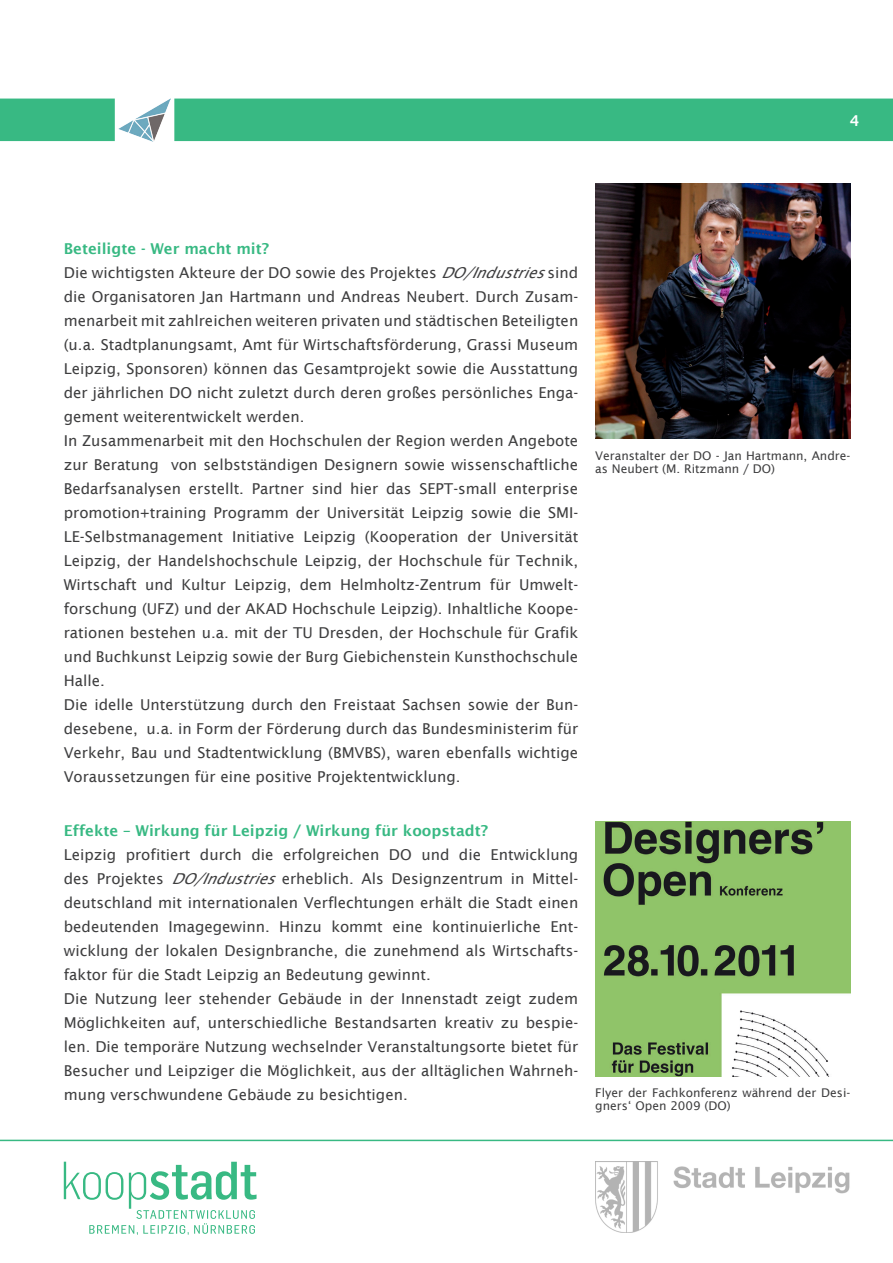
<style>
.page{position:relative;width:893px;height:1263px;background:#fff}
.page>*{position:absolute;margin:0;border:0;box-sizing:border-box;transform-origin:0 0}
.Mengentext{font:15px/24px "Lucida Sans";color:#3e3e3f;text-align:justify}
.B_Überschriften{font:600 15px "Lucida Sans";color:#38b983}
.t1{font:600 15px "Lucida Sans";color:#fff}
.Bildunterschriften{font:12px/13.5px "Lucida Sans";color:#3e3e3f}
.s1{font-style:italic}
</style>
<div class="page">
<hr style="left:0;top:1140px;width:893px;height:1px;background:#38b983">
<svg style="left:64px;top:1162px;width:193px;height:73px"></svg>
<div style="left:0;top:99px;width:893px;height:42px;background:#38b983"></div>
<div style="left:115px;top:88px;width:59px;height:66px;background:#fff"></div>
<img style="left:118px;top:99px;width:52px;height:42px">
<img style="left:595px;top:1162px;width:255px;height:70px">
<img style="left:595px;top:184px;width:255px;height:255px">
<img style="left:595px;top:821px;width:255px;height:255px">
<p class="t1" style="left:850px;top:112px;width:11px">4</p>
<p class="B_Überschriften" style="left:64px;top:240px;width:207px">Beteiligte - Wer macht mit?</p>
<p class="Mengentext" style="left:64px;top:261px;width:516px">Die wichtigsten Akteure der DO sowie des Projektes <span class="s1">DO/Industries</span>sind die Organisatoren Jan Hartmann und Andreas Neubert. Durch Zusam&shy;menarbeit mit zahlreichen weiteren privaten und städtischen Beteiligten (u.a. Stadtplanungsamt, Amt für Wirtschaftsförderung, Grassi Museum Leipzig, Sponsoren) können das Gesamtprojekt sowie die Ausstattung der jährlichen DO nicht zuletzt durch deren großes persönliches Enga&shy;gement weiterentwickelt werden.</p>
<p class="Mengentext" style="left:64px;top:429px;width:516px">In Zusammenarbeit mit den Hochschulen der Region werden Angebote zur Beratung von selbstständigen Designern sowie wissenschaftliche Bedarfsanalysen erstellt. Partner sind hier das SEPT-small enterprise promotion+training Programm der Universität Leipzig sowie die SMI-LE-Selbstmanagement Initiative Leipzig (Kooperation der Universität Leipzig, der Handelshochschule Leipzig, der Hochschule für Technik, Wirtschaft und Kultur Leipzig, dem Helmholtz-Zentrum für Umwelt&shy;forschung (UFZ) und der AKAD Hochschule Leipzig). Inhaltliche Koope&shy;rationen bestehen u.a. mit der TU Dresden, der Hochschule für Grafik und Buchkunst Leipzig sowie der Burg Giebichenstein Kunsthochschule Halle.</p>
<p class="Mengentext" style="left:64px;top:693px;width:516px">Die idelle Unterstützung durch den Freistaat Sachsen sowie der Bun&shy;desebene, u.a. in Form der Förderung durch das Bundesministerim für Verkehr, Bau und Stadtentwicklung (BMVBS), waren ebenfalls wichtige Voraussetzungen für eine positive Projektentwicklung.</p>
<p class="B_Überschriften" style="left:64px;top:822px;width:426px">Effekte – Wirkung für Leipzig / Wirkung für koopstadt?</p>
<p class="Mengentext" style="left:64px;top:843px;width:516px">Leipzig profitiert durch die erfolgreichen DO und die Entwicklung des Projektes <span class="s1">DO/Industries</span>erheblich. Als Designzentrum in Mittel&shy;deutschland mit internationalen Verflechtungen erhält die Stadt einen bedeutenden Imagegewinn. Hinzu kommt eine kontinuierliche Ent&shy;wicklung der lokalen Designbranche, die zunehmend als Wirtschafts&shy;faktor für die Stadt Leipzig an Bedeutung gewinnt.</p>
<p class="Mengentext" style="left:64px;top:987px;width:516px">Die Nutzung leer stehender Gebäude in der Innenstadt zeigt zudem Möglichkeiten auf, unterschiedliche Bestandsarten kreativ zu bespie&shy;len. Die temporäre Nutzung wechselnder Veranstaltungsorte bietet für Besucher und Leipziger die Möglichkeit, aus der alltäglichen Wahrneh&shy;mung verschwundene Gebäude zu besichtigen.</p>
<p class="Bildunterschriften" style="left:595px;top:449px;width:257px">Veranstalter der DO - Jan Hartmann, Andre&shy;as Neubert (M. Ritzmann / DO)</p>
<p class="Bildunterschriften" style="left:595px;top:1086px;width:257px">Flyer der Fachkonferenz während der Desi&shy;gners‘ Open 2009 (DO)</p>
</div>
